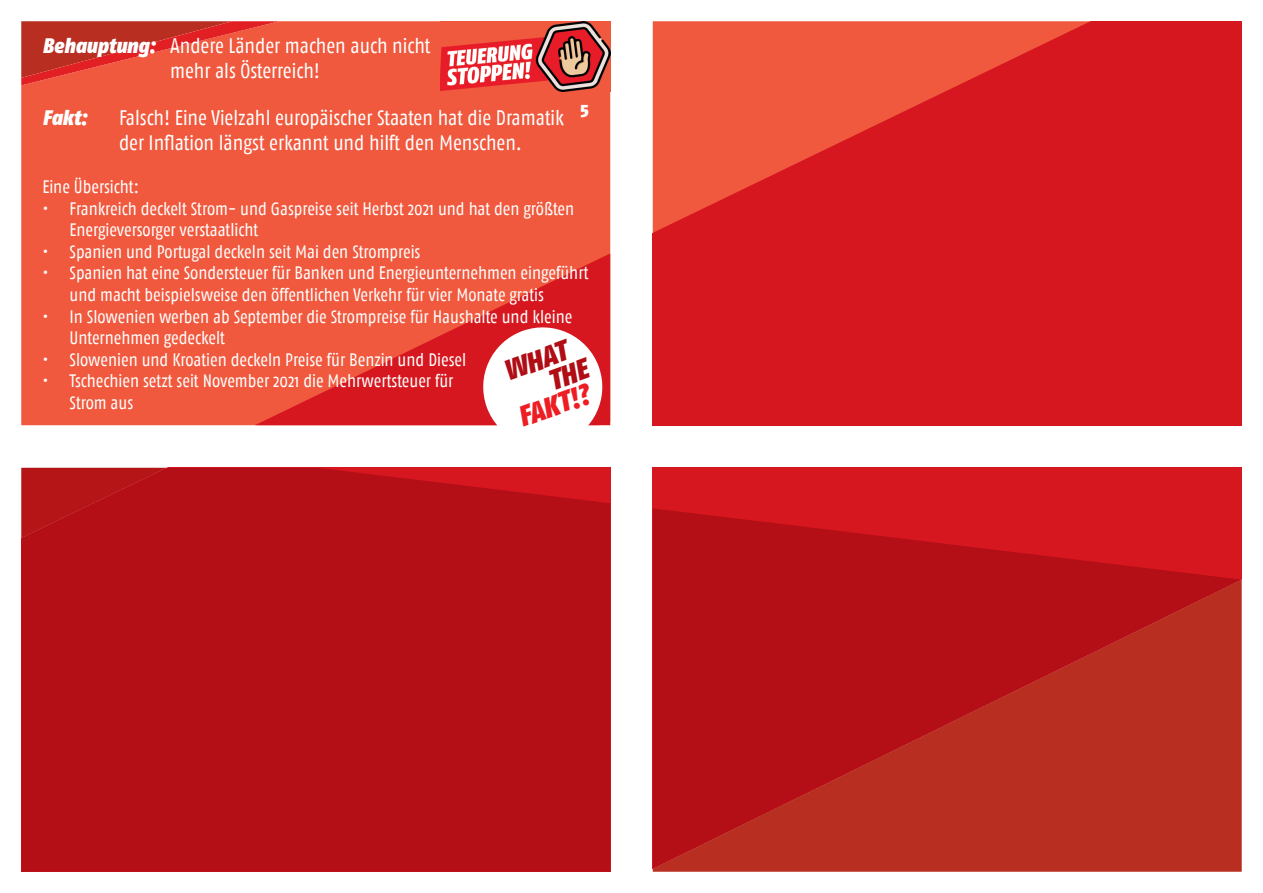
<style>
.page{position:relative;width:1263px;height:893px;background:#fff}
.page>*{position:absolute;margin:0;border:0;box-sizing:border-box;transform-origin:0 0}
.t1{font:italic 900 28.5px/24px "Fago Co";color:#b00d15}
.t2{font:italic 900 28.5px "Fago Co";color:#ee1d23}
.t3{font:21px/25.2px "Fago Co";color:#fff}
.t4{font:italic 900 21px "Fago Co";color:#fff}
.t5{font:18px/21.6px "Fago Co";color:#fff}
.t6{font:900 18px "Fago Co";color:#fff}
.s1{font-weight:900;font-style:italic}
</style>
<div class="page">
<div style="left:21px;top:21px;width:589px;height:404px;background:#f0593e"></div>
<svg style="left:21px;top:21px;width:258px;height:64px"></svg>
<svg style="left:255px;top:253px;width:355px;height:172px;fill:#f0593e"></svg>
<svg style="left:476px;top:320px;width:134px;height:106px"></svg>
<div style="left:653px;top:468px;width:589px;height:112px;background:#d7171f"></div>
<svg style="left:653px;top:508px;width:588px;height:361px;fill:#b8141b"></svg>
<div style="left:21px;top:468px;width:589px;height:404px;background:#b40e16"></div>
<svg style="left:653px;top:21px;width:589px;height:404px;fill:#d7171f"></svg>
<img style="left:440px;top:21px;width:170px;height:71px">
<p class="t3" style="left:170px;top:32px;width:262px;text-indent:-128px"><span class="s1">Behauptung:</span> Andere Länder machen auch nicht mehr als Österreich!</p>
<p class="t4" style="left:43px;top:105px;width:46px">Fakt:</p>
<p class="t3" style="left:119px;top:104px;width:446px">Falsch! Eine Vielzahl europäischer Staaten hat die Dramatik der Inflation längst erkannt und hilft den Menschen.</p>
<p class="t5" style="left:43px;top:176px;width:98px">Eine Übersicht:</p>
<p class="t5" style="left:70px;top:197px;width:506px;text-indent:-27px">• Frankreich deckelt Strom- und Gaspreise seit Herbst 2021 und hat den größten<br>Energieversorger verstaatlicht</p>
<p class="t5" style="left:43px;top:241px;width:379px">• Spanien und Portugal deckeln seit Mai den Strompreis</p>
<p class="t5" style="left:70px;top:262px;width:520px;text-indent:-27px">• Spanien hat eine Sondersteuer für Banken und Energieunternehmen eingeführt und macht beispielsweise den öffentlichen Verkehr für vier Monate gratis</p>
<p class="t5" style="left:70px;top:305px;width:504px;text-indent:-27px">• In Slowenien werben ab September die Strompreise für Haushalte und kleine<br>Unternehmen gedeckelt</p>
<p class="t5" style="left:43px;top:349px;width:425px">• Slowenien und Kroatien deckeln Preise für Benzin und Diesel</p>
<p class="t5" style="left:70px;top:370px;width:385px;text-indent:-27px">• Tschechien setzt seit November 2021 die Mehrwertsteuer für<br>Strom aus</p>
<p class="t6" style="left:580px;top:98px;width:10px">5</p>
<h1 class="t1" style="left:536px;top:347px;width:42px;text-indent:-38px;rotate:-20deg">WHAT<br>THE</h1>
<h1 class="t2" style="left:513px;top:402px;width:75px;rotate:-20deg">FAKT!?</h1>
</div>
